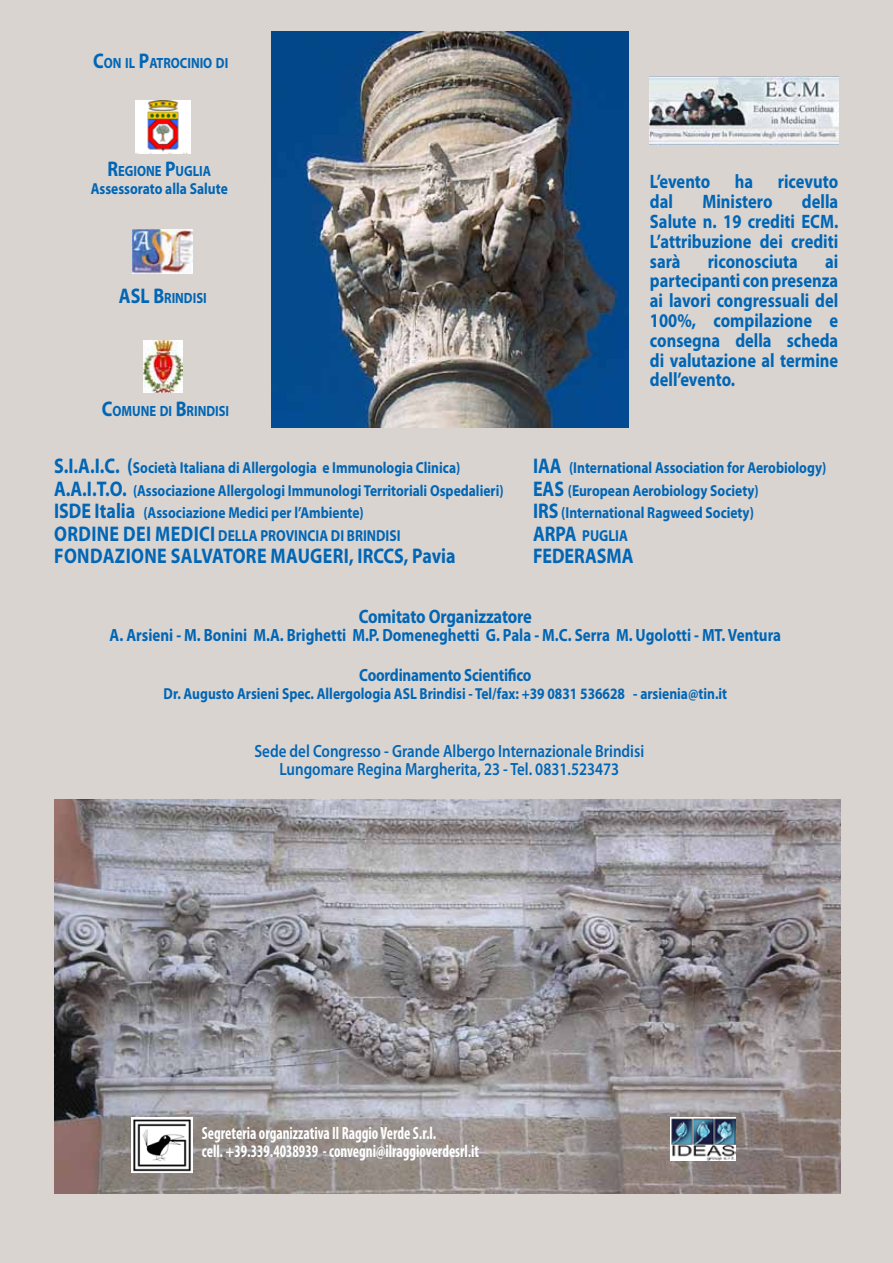
<style>
.page{position:relative;width:893px;height:1263px;background:#dad4d1}
.page>*{position:absolute;margin:0;border:0;box-sizing:border-box;transform-origin:0 0}
.t1{font:700 21.3px "Myriad Pro";color:#0066b5;scale:.85 1}
.t2{font:700 19.5px/19.8px "Myriad Pro";color:#0066b5;text-align:justify;scale:.85 1}
.t3{font:700 17.7px "Myriad Pro";color:#0066b5;scale:.85 1}
.t4{font:600 17.7px/18px "Myriad Pro";color:#0066b5;text-align:center;scale:.85 1}
.t5{font:700 condensed 17.7px/18px "Myriad Pro";color:#fff;scale:.85 1}
.t6{font:700 15.9px/22.5px "Myriad Pro";color:#0066b5;scale:.85 1}
.t7{font:700 14.85px "Myriad Pro";color:#0066b5;scale:.85 1}
.s1{font-size:21.3px}
</style>
<div class="page">
<img style="left:272px;top:31px;width:357px;height:397px">
<img style="left:136px;top:101px;width:54px;height:52px">
<img style="left:132px;top:230px;width:60px;height:43px">
<img style="left:143px;top:340px;width:39px;height:53px">
<img style="left:54px;top:799px;width:786px;height:395px">
<img style="left:132px;top:1118px;width:61px;height:54px">
<img style="left:670px;top:1118px;width:65px;height:43px">
<img style="left:650px;top:76px;width:188px;height:68px">
<p class="t7" style="left:93px;top:53px;width:161px"><span class="s1">C</span>ON IL <span class="s1">P</span>ATROCINIO DI</p>
<p class="t7" style="left:107px;top:162px;width:123px"><span class="s1">R</span>EGIONE <span class="s1">P</span>UGLIA</p>
<p class="t6" style="left:91px;top:177px;width:163px">Assessorato alla Salute</p>
<p class="t7" style="left:119px;top:288px;width:105px"><span class="s1">ASL</span> <span class="s1">B</span>RINDISI</p>
<p class="t7" style="left:102px;top:401px;width:151px"><span class="s1">C</span>OMUNE DI <span class="s1">B</span>RINDISI</p>
<p class="t6" style="left:54px;top:456px;width:530px"><span class="s1">S.I.A.I.C. (</span>Società Italiana di Allergologia e Immunologia Clinica)<br><span class="s1">A.A.I.T.O.</span> (Associazione Allergologi Immunologi Territoriali Ospedalieri)<br><span class="s1">ISDE Italia</span> (Associazione Medici per l’Ambiente)<br><span class="s1">ORDINE DEI MEDICI</span> DELLA PROVINCIA DI BRINDISI</p>
<h1 class="t1" style="left:54px;top:542px;width:28px">Fonda</h1>
<h1 class="t1" style="left:115px;top:542px;width:26px">zione</h1>
<h1 class="t1" style="left:171px;top:542px;width:26px">Salvatore</h1>
<h1 class="t1" style="left:271px;top:542px;width:32px">Maugeri</h1>
<h1 class="t1" style="left:349px;top:542px;width:127px">, IRCCS, Pavia</h1>
<p class="t2" style="left:650px;top:171px;width:73px">L’evento</p>
<p class="t2" style="left:735px;top:171px;width:23px">ha</p>
<p class="t2" style="left:778px;top:171px;width:73px">ricevuto</p>
<p class="t2" style="left:650px;top:191px;width:29px">dal</p>
<p class="t2" style="left:702px;top:191px;width:84px">Ministero</p>
<p class="t2" style="left:650px;top:191px;width:223px;text-indent:152px">della Salute n. 19 crediti ECM.<br>L’attribuzione dei crediti sarà</p>
<p class="t2" style="left:650px;top:250px;width:223px;text-indent:175px">ai partecipanti con presenza ai lavori congressuali del 100%, compilazione e consegna della scheda di valutazione al termine dell’evento.</p>
<p class="t2" style="left:708px;top:250px;width:108px">riconosciuta</p>
<p class="t6" style="left:533px;top:456px;width:346px"><span class="s1">IAA</span> (International Association for Aerobiology)<br><span class="s1">EAS</span> (European Aerobiology Society)<br><span class="s1">IRS</span> (International Ragweed Society)<br><span class="s1">ARPA</span> PUGLIA</p>
<h1 class="t1" style="left:533px;top:542px;width:120px">FEDERASMA</h1>
<p class="t2" style="left:359px;top:606px;width:205px">Comitato Organizzatore</p>
<p class="t3" style="left:110px;top:624px;width:791px">A. Arsieni - M. Bonini M.A. Brighetti M.P. Domeneghetti G. Pala - M.C. Serra M. Ugolotti - MT. Ventura</p>
<p class="t3" style="left:359px;top:663px;width:204px">Coordinamento Scientifico</p>
<p class="t6" style="left:164px;top:682px;width:664px">Dr. Augusto Arsieni Spec. Allergologia ASL Brindisi - Tel/fax: +39 0831 536628 - arsienia@tin.it</p>
<p class="t4" style="left:254px;top:741px;width:460px">Sede del Congresso - Grande Albergo Internazionale Brindisi<br>Lungomare Regina Margherita, 23 - Tel. 0831.523473</p>
<p class="t5" style="left:202px;top:1123px;width:328px">Segreteria organizzativa Il Raggio Verde S.r.l.<br>cell. +39.339.4038939 - convegni@ilraggioverdesrl.it</p>
</div>
